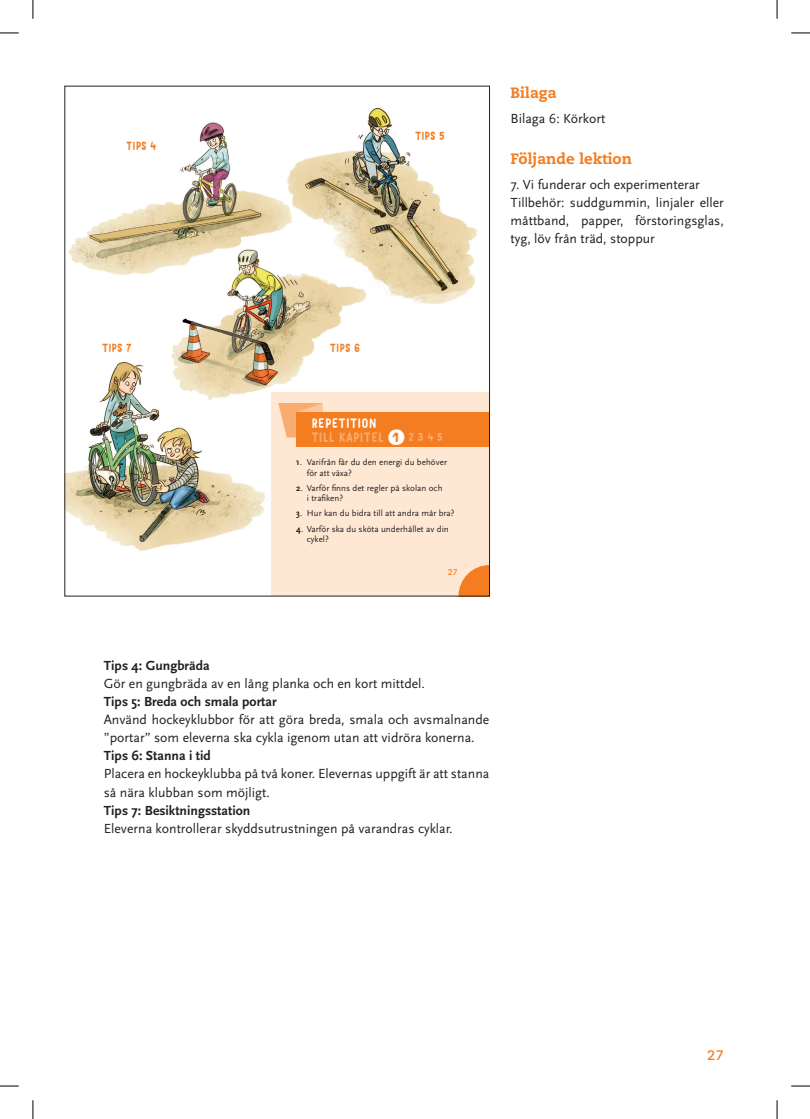
<style>
.page{position:relative;width:810px;height:1119px;background:#fff}
.page>*{position:absolute;margin:0;border:0;box-sizing:border-box;transform-origin:0 0}
.t1{font:800 15px "Caecilia LT Std";color:#f47d21}
.t2{font:13.75px/18.1px "Scala Sans Pro";color:#231f20}
.t3{font:700 13.75px "Scala Sans Pro";color:#231f20}
.t4{font:700 13.75px "Caecilia LT Std";color:#f47d21}
.t5{font:12.88px/14.4px "Mr Dodo Regular Rounded";letter-spacing:.025em;color:#f9ac70}
.t6{font:11.25px "Mr Dodo Regular Rounded";letter-spacing:.005em;color:#f47d21}
.t7{font:9px/10.8px "Scala Sans Pro";letter-spacing:.005em;color:#231f20}
.t8{font:700 8.25px "Caecilia LT Std";color:#f47d21}
.s1{color:#fff}
.s2{font-size:20.88px;color:#fff}
.s3{font-size:11.12px}
.s4{font-weight:700}
</style>
<div class="page">
<svg style="left:68px;top:122px;width:273px;height:263px"></svg>
<img style="left:66px;top:351px;width:207px;height:200px">
<img style="left:275px;top:107px;width:202px;height:211px">
<img style="left:75px;top:122px;width:134px;height:120px">
<div style="left:271px;top:392px;width:218px;height:204px;background:#fee8d4"></div>
<svg style="left:278px;top:403px;width:44px;height:34px"></svg>
<div style="left:296px;top:412px;width:193px;height:35px;background:#f47d21"></div>
<svg style="left:458px;top:565px;width:30px;height:29px"></svg>
<img style="left:171px;top:248px;width:74px;height:152px">
<svg style="left:0;top:32px;width:19px;height:2px"></svg>
<svg style="left:791px;top:32px;width:19px;height:2px"></svg>
<svg style="left:0;top:1085px;width:19px;height:1px"></svg>
<svg style="left:791px;top:1085px;width:19px;height:1px"></svg>
<svg style="left:32px;top:0;width:2px;height:19px"></svg>
<svg style="left:32px;top:1100px;width:2px;height:18px"></svg>
<svg style="left:776px;top:0;width:2px;height:19px"></svg>
<svg style="left:776px;top:1100px;width:2px;height:18px"></svg>
<p class="t6" style="left:126px;top:138px;width:32px">TIPS 4</p>
<p class="t6" style="left:415px;top:129px;width:31px">TIPS 5</p>
<p class="t1" style="left:511px;top:83px;width:48px">Bilaga</p>
<p class="t2" style="left:511px;top:109px;width:96px">Bilaga 6: Körkort</p>
<p class="t1" style="left:511px;top:149px;width:123px">Följande lektion</p>
<p class="t2" style="left:511px;top:175px;width:215px">7. Vi funderar och experimenterar Tillbehör: suddgummin, linjaler eller måttband, papper, förstoringsglas, tyg, löv från träd, stoppur</p>
<p class="t6" style="left:102px;top:340px;width:31px">TIPS 7</p>
<p class="t6" style="left:330px;top:341px;width:32px">TIPS 6</p>
<p class="t5" style="left:311px;top:416px;width:133px"><span class="s1">REPETITION<br></span>TILL KAPITEL <span class="s2">❶</span><span class="s3">2 3 4 5</span></p>
<p class="t7" style="left:307px;top:456px;width:142px;text-indent:-11px"><span class="s4">1</span>. Varifrån får du den energi du behöver för att växa?</p>
<p class="t7" style="left:307px;top:482px;width:137px;text-indent:-11px"><span class="s4">2</span>. Varför finns det regler på skolan och i trafiken?</p>
<p class="t7" style="left:296px;top:507px;width:160px"><span class="s4">3</span>. Hur kan du bidra till att andra mår bra?</p>
<p class="t7" style="left:307px;top:522px;width:143px;text-indent:-11px"><span class="s4">4</span>. Varför ska du sköta underhållet av din cykel?</p>
<p class="t8" style="left:448px;top:567px;width:11px">27</p>
<p class="t3" style="left:104px;top:655px;width:107px">Tips 4: Gungbräda</p>
<p class="t2" style="left:104px;top:673px;width:323px">Gör en gungbräda av en lång planka och en kort mittdel.</p>
<p class="t3" style="left:104px;top:691px;width:174px">Tips 5: Breda och smala portar</p>
<p class="t2" style="left:104px;top:709px;width:387px">Använd hockeyklubbor för att göra breda, smala och avsmalnande ”portar” som eleverna ska cykla igenom utan att vidröra konerna.</p>
<p class="t3" style="left:104px;top:746px;width:109px">Tips 6: Stanna i tid</p>
<p class="t2" style="left:104px;top:764px;width:387px">Placera en hockeyklubba på två koner. Elevernas uppgift är att stanna så nära klubban som möjligt.</p>
<p class="t3" style="left:104px;top:800px;width:148px">Tips 7: Besiktningsstation</p>
<p class="t2" style="left:104px;top:818px;width:350px">Eleverna kontrollerar skyddsutrustningen på varandras cyklar.</p>
<p class="t4" style="left:707px;top:1046px;width:18px">27</p>
</div>
